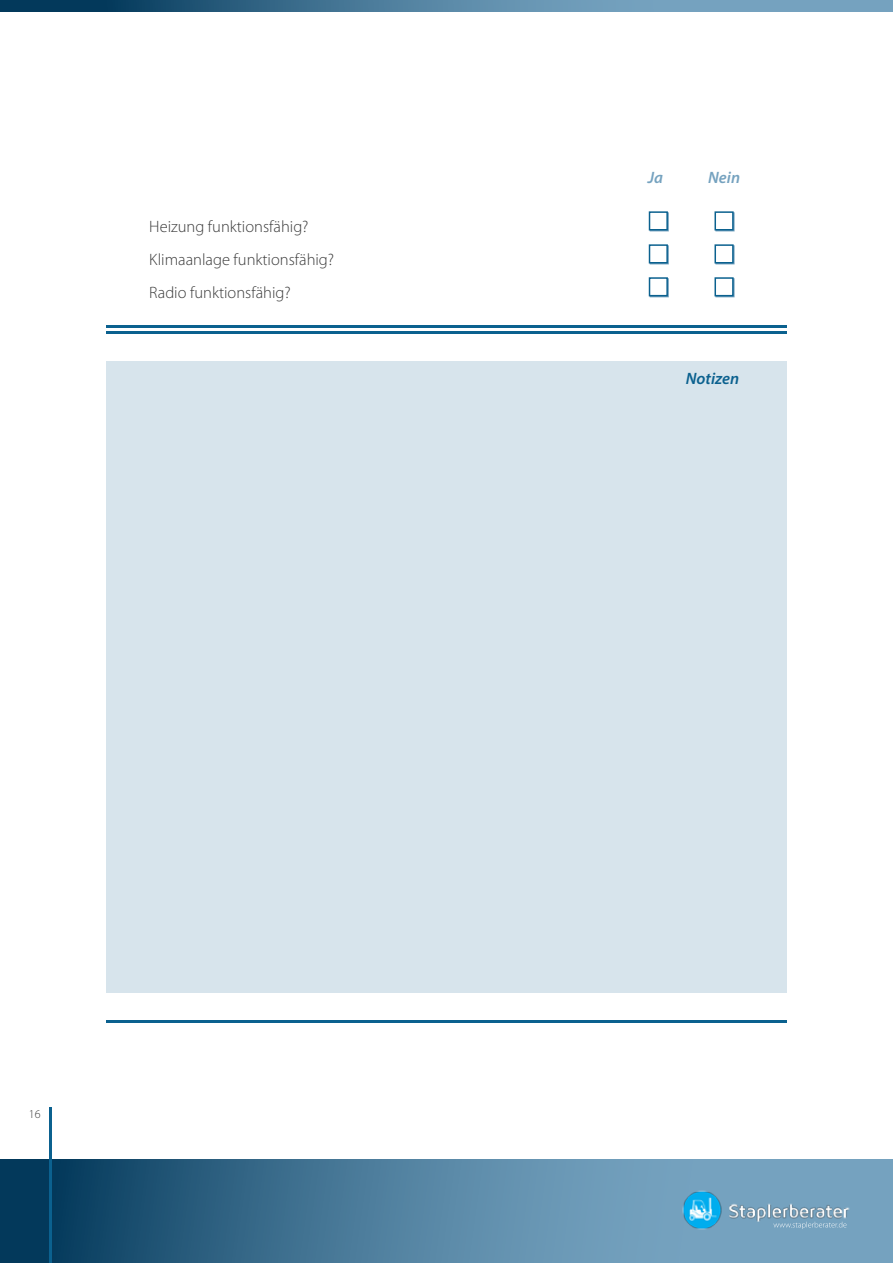
<style>
.page{position:relative;width:893px;height:1263px;background:#fff}
.page>*{position:absolute;margin:0;border:0;box-sizing:border-box;transform-origin:0 0}
.t1{font:300 16.5px/33px "Myriad Pro";color:#3c3c3c}
.t2{font:italic 600 16.5px "Myriad Pro";color:#0b618f}
.t3{font:italic 600 16.5px "Myriad Pro";color:#75a2bf}
.t4{font:300 12px "Myriad Pro";color:#3c3c3c}
</style>
<div class="page">
<svg style="left:0;top:0;width:893px;height:12px"></svg>
<svg style="left:650px;top:212px;width:19px;height:19px"></svg>
<div style="left:649px;top:211px;width:19px;height:19px;background:#fff;border:2px solid #0b618f"></div>
<svg style="left:650px;top:245px;width:19px;height:19px"></svg>
<div style="left:649px;top:244px;width:19px;height:19px;background:#fff;border:2px solid #0b618f"></div>
<svg style="left:650px;top:278px;width:19px;height:19px"></svg>
<div style="left:649px;top:277px;width:19px;height:19px;background:#fff;border:2px solid #0b618f"></div>
<svg style="left:715px;top:212px;width:20px;height:19px"></svg>
<div style="left:714px;top:211px;width:20px;height:19px;background:#fff;border:2px solid #0b618f"></div>
<svg style="left:715px;top:245px;width:20px;height:19px"></svg>
<div style="left:714px;top:244px;width:20px;height:19px;background:#fff;border:2px solid #0b618f"></div>
<svg style="left:715px;top:278px;width:20px;height:19px"></svg>
<div style="left:714px;top:277px;width:20px;height:19px;background:#fff;border:2px solid #0b618f"></div>
<svg style="left:0;top:1159px;width:893px;height:104px"></svg>
<img style="left:677px;top:1184px;width:180px;height:52px">
<hr style="left:106px;top:1020px;width:681px;height:3px;background:#0b618f">
<div style="left:106px;top:361px;width:681px;height:632px;background:#d7e4ec"></div>
<hr style="left:49px;top:1108px;width:2px;height:155px;background:#0b618f">
<hr style="left:106px;top:325px;width:681px;height:3px;background:#0b618f">
<hr style="left:106px;top:331px;width:681px;height:3px;background:#0b618f">
<p class="t1" style="left:149px;top:210px;width:186px">Heizung funktionsfähig?<br>Klimaanlage funktionsfähig?<br>Radio funktionsfähig?</p>
<p class="t4" style="left:29px;top:1106px;width:13px">16</p>
<p class="t3" style="left:648px;top:167px;width:17px">Ja</p>
<p class="t3" style="left:708px;top:167px;width:33px">Nein</p>
<p class="t2" style="left:686px;top:368px;width:55px">Notizen</p>
</div>
